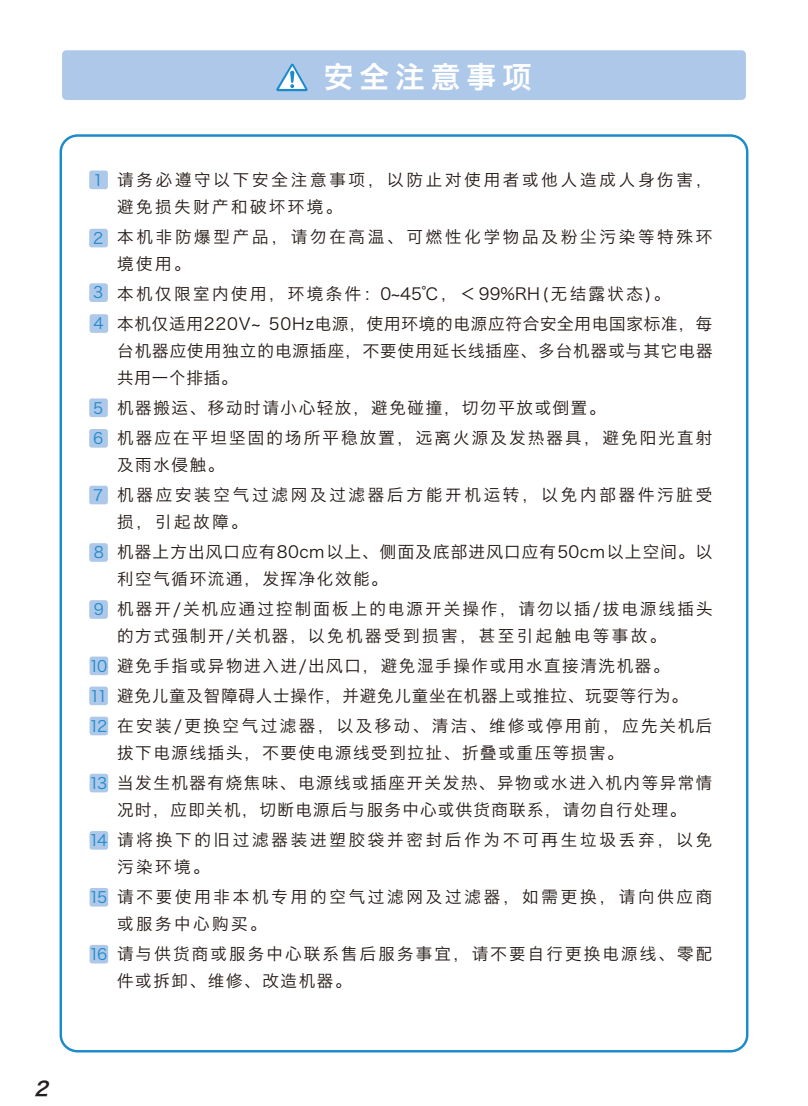
<style>
.page{position:relative;width:808px;height:1106px;background:#fff}
.page>*{position:absolute;margin:0;border:0;box-sizing:border-box;transform-origin:0 0}
.t1{font:29.7px "Hiragino Sans GB W6";letter-spacing:.2em;color:#fff}
.t2{font:italic 19.5px "Hiragino Sans GB W6";color:#231f20}
.t3{font:16.5px/30px "Hiragino Sans GB W3";letter-spacing:.17em;color:#221713}
.t4{font:16.5px/30px "Hiragino Sans GB W3";letter-spacing:.13em;color:#221713}
.t5{font:16.5px/30px "Hiragino Sans GB W3";letter-spacing:.1em;color:#221713}
.t6{font:16.5px/30px "Hiragino Sans GB W3";letter-spacing:.05em;color:#221713}
.t7{font:16.5px/30px "Hiragino Sans GB W3";letter-spacing:.095em;color:#221713}
.t8{font:16.5px/30px "Hiragino Sans GB W3";letter-spacing:.075em;color:#221713}
.t9{font:16.5px/27px "Hiragino Sans GB W3";letter-spacing:.065em;color:#221713}
.t10{font:15.45px/30.9px "Hiragino Sans GB W3";letter-spacing:-.15em;color:#1c8acb}
</style>
<div class="page">
<div style="left:62px;top:50px;width:684px;height:50px;background:#adc8e8;border-radius:4px"></div>
<svg style="left:276px;top:64px;width:32px;height:27px"></svg>
<div style="left:89px;top:170px;width:19px;height:19px;background:#adc8e8;border-radius:3px"></div>
<div style="left:89px;top:229px;width:19px;height:18px;background:#adc8e8;border-radius:3px"></div>
<div style="left:89px;top:283px;width:19px;height:19px;background:#adc8e8;border-radius:3px"></div>
<div style="left:90px;top:314px;width:18px;height:19px;background:#adc8e8;border-radius:3px"></div>
<div style="left:89px;top:398px;width:19px;height:19px;background:#adc8e8;border-radius:3px"></div>
<div style="left:89px;top:429px;width:19px;height:18px;background:#adc8e8;border-radius:3px"></div>
<div style="left:89px;top:486px;width:19px;height:18px;background:#adc8e8;border-radius:3px"></div>
<div style="left:89px;top:543px;width:19px;height:19px;background:#adc8e8;border-radius:3px"></div>
<div style="left:90px;top:656px;width:18px;height:19px;background:#adc8e8;border-radius:3px"></div>
<div style="left:89px;top:686px;width:19px;height:19px;background:#adc8e8;border-radius:3px"></div>
<div style="left:90px;top:831px;width:18px;height:18px;background:#adc8e8;border-radius:3px"></div>
<div style="left:90px;top:888px;width:18px;height:18px;background:#adc8e8;border-radius:3px"></div>
<div style="left:90px;top:773px;width:18px;height:19px;background:#adc8e8;border-radius:3px"></div>
<div style="left:90px;top:716px;width:18px;height:19px;background:#adc8e8;border-radius:3px"></div>
<div style="left:89px;top:600px;width:19px;height:19px;background:#adc8e8;border-radius:3px"></div>
<div style="left:90px;top:944px;width:18px;height:19px;background:#adc8e8;border-radius:3px"></div>
<p class="t2" style="left:34px;top:1075px;width:21px">2</p>
<h1 class="t1" style="left:324px;top:57px;width:209px">安全注意事项</h1>
<p class="t10" style="left:93px;top:164px;width:12px">1</p>
<p class="t10" style="left:93px;top:222px;width:12px">2</p>
<p class="t10" style="left:93px;top:277px;width:12px">3<br>4</p>
<p class="t10" style="left:93px;top:392px;width:12px;line-height:30.5px">5<br>6</p>
<p class="t10" style="left:93px;top:479px;width:12px">7</p>
<p class="t10" style="left:94px;top:537px;width:12px">8</p>
<p class="t10" style="left:94px;top:594px;width:12px">9</p>
<p class="t10" style="left:89px;top:650px;width:20px;line-height:30px">10<br>11</p>
<p class="t10" style="left:89px;top:710px;width:19px">12</p>
<p class="t10" style="left:89px;top:767px;width:19px">13</p>
<p class="t10" style="left:89px;top:824px;width:20px">14</p>
<p class="t10" style="left:89px;top:881px;width:19px">15</p>
<p class="t10" style="left:89px;top:938px;width:19px">16</p>
<p class="t3" style="left:117px;top:166px;width:597px;line-height:27px">请务必遵守以下安全注意事项，以防止对使用者或他人造成人身伤害，避免损失财产和破坏环境。</p>
<p class="t3" style="left:117px;top:223px;width:597px;line-height:27px">本机非防爆型产品，请勿在高温、可燃性化学物品及粉尘污染等特殊环境使用。</p>
<p class="t6" style="left:117px;top:278px;width:597px">本机仅限室内使用，环境条件：0~45℃，＜99%RH(无结露状态)。<br>本机仅适用220V~ 50Hz电源，使用环境的电源应符合安全用电国家标准，每</p>
<p class="t9" style="left:117px;top:337px;width:597px">台机器应使用独立的电源插座，不要使用延长线插座、多台机器或与其它电器共用一个排插。</p>
<p class="t4" style="left:117px;top:392px;width:597px">机器搬运、移动时请小心轻放，避免碰撞，切勿平放或倒置。<br>机器应在平坦坚固的场所平稳放置，远离火源及发热器具，避免阳光直射</p>
<p class="t3" style="left:117px;top:449px;width:597px">及雨水侵触。<br>机器应安装空气过滤网及过滤器后方能开机运转，以免内部器件污脏受</p>
<p class="t8" style="left:117px;top:506px;width:597px">损，引起故障。<br>机器上方出风口应有80cm以上、侧面及底部进风口应有50cm以上空间。以</p>
<p class="t4" style="left:117px;top:563px;width:597px">利空气循环流通，发挥净化效能。<br>机器开/关机应通过控制面板上的电源开关操作，请勿以插/拔电源线插头</p>
<p class="t5" style="left:117px;top:620px;width:597px">的方式强制开/关机器，以免机器受到损害，甚至引起触电等事故。<br>避免手指或异物进入进/出风口，避免湿手操作或用水直接清洗机器。<br>避免儿童及智障碍人士操作，并避免儿童坐在机器上或推拉、玩耍等行为。<br>在安装/更换空气过滤器，以及移动、清洁、维修或停用前，应先关机后</p>
<p class="t7" style="left:117px;top:737px;width:597px">拔下电源线插头，不要使电源线受到拉扯、折叠或重压等损害。<br>当发生机器有烧焦味、电源线或插座开关发热、异物或水进入机内等异常情</p>
<p class="t3" style="left:117px;top:794px;width:597px">况时，应即关机，切断电源后与服务中心或供货商联系，请勿自行处理。<br>请将换下的旧过滤器装进塑胶袋并密封后作为不可再生垃圾丢弃，以免</p>
<p class="t3" style="left:117px;top:851px;width:597px">污染环境。<br>请不要使用非本机专用的空气过滤网及过滤器，如需更换，请向供应商</p>
<p class="t4" style="left:117px;top:908px;width:597px">或服务中心购买。<br>请与供货商或服务中心联系售后服务事宜，请不要自行更换电源线、零配</p>
<p class="t5" style="left:117px;top:965px;width:236px">件或拆卸、维修、改造机器。</p>
</div>
